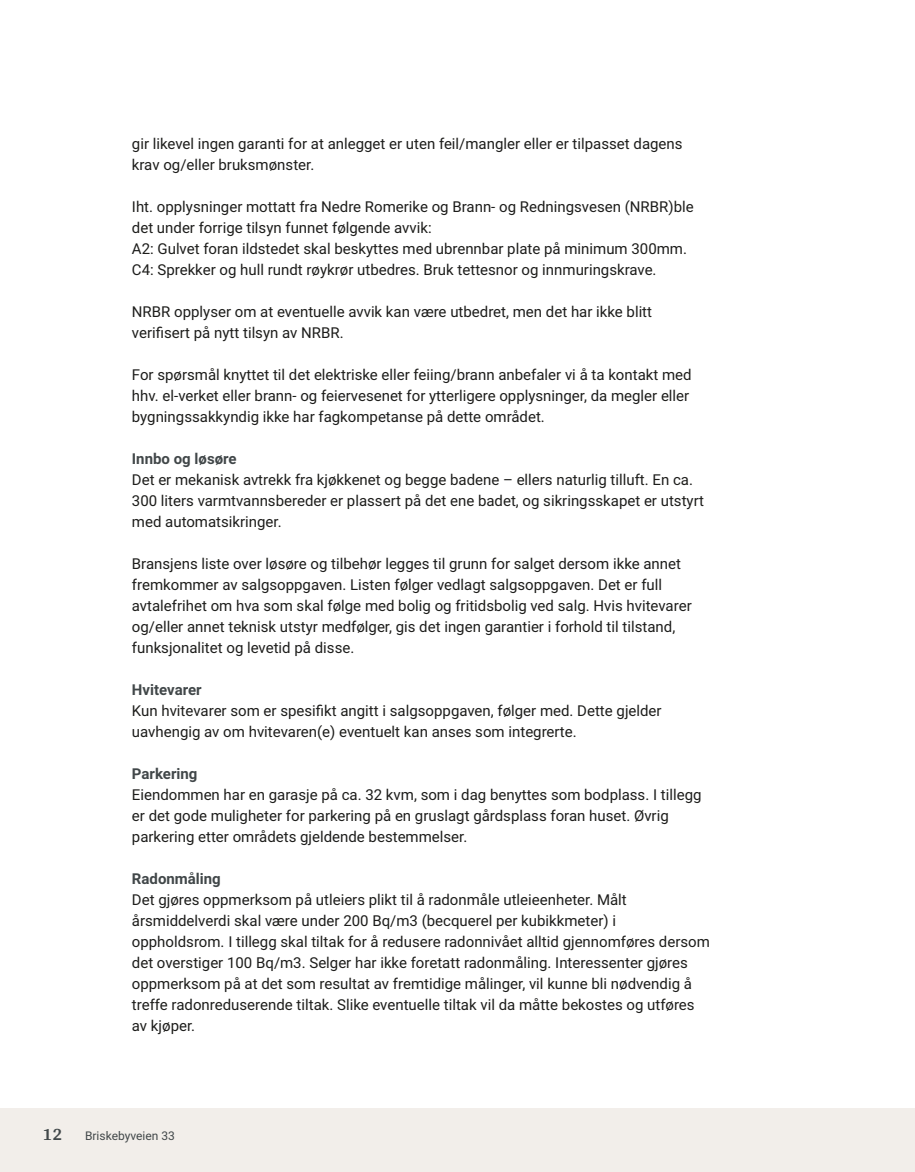
<style>
.page{position:relative;width:915px;height:1172px;background:#fff}
.page>*{position:absolute;margin:0;border:0;box-sizing:border-box;transform-origin:0 0}
.t1{font:700 18px "Arya";color:#414749}
.t2{font:15px/21px "Roboto Vitec";color:#1d1d1b}
.t3{font:700 15px "Roboto Vitec";color:#414749}
.t4{font:12px "Roboto Vitec";color:#414749}
</style>
<div class="page">
<div style="left:0;top:1108px;width:914px;height:64px;background:#f2eeea"></div>
<p class="t2" style="left:132px;top:132px;width:552px">gir likevel ingen garanti for at anlegget er uten feil/ mangler eller er tilpasset dagens krav og/ eller bruksmønster.</p>
<p class="t2" style="left:132px;top:195px;width:563px">Iht. opplysninger mottatt fra Nedre Romerike og Brann‑ og Redningsvesen (NRBR)ble det under forrige tilsyn funnet følgende avvik:<br>A2: Gulvet foran ildstedet skal beskyttes med ubrennbar plate på minimum 300mm.<br>C4: Sprekker og hull rundt røykrør utbedres. Bruk tettesnor og innmuringskrave.</p>
<p class="t2" style="left:132px;top:300px;width:521px">NRBR opplyser om at eventuelle avvik kan være utbedret, men det har ikke blitt verifisert på nytt tilsyn av NRBR.</p>
<p class="t2" style="left:132px;top:363px;width:561px">For spørsmål knyttet til det elektriske eller feiing/ brann anbefaler vi å ta kontakt med hhv. el‑verket eller brann‑ og feiervesenet for ytterligere opplysninger, da megler eller bygningssakkyndig ikke har fagkompetanse på dette området.</p>
<p class="t3" style="left:132px;top:448px;width:106px">Innbo og løsøre</p>
<p class="t2" style="left:132px;top:468px;width:573px">Det er mekanisk avtrekk fra kjøkkenet og begge badene – ellers naturlig tilluft. En ca.<br>300 liters varmtvannsbereder er plassert på det ene badet, og sikringsskapet er utstyrt med automatsikringer.</p>
<p class="t2" style="left:132px;top:552px;width:561px">Bransjens liste over løsøre og tilbehør legges til grunn for salget dersom ikke annet fremkommer av salgsoppgaven. Listen følger vedlagt salgsoppgaven. Det er full avtalefrihet om hva som skal følge med bolig og fritidsbolig ved salg. Hvis hvitevarer og/ eller annet teknisk utstyr medfølger, gis det ingen garantier i forhold til tilstand, funksjonalitet og levetid på disse.</p>
<p class="t3" style="left:132px;top:679px;width:71px">Hvitevarer</p>
<p class="t2" style="left:132px;top:699px;width:531px">Kun hvitevarer som er spesifikt angitt i salgsoppgaven, følger med. Dette gjelder uavhengig av om hvitevaren(e) eventuelt kan anses som integrerte.</p>
<p class="t3" style="left:132px;top:763px;width:67px">Parkering</p>
<p class="t2" style="left:132px;top:783px;width:571px">Eiendommen har en garasje på ca. 32 kvm, som i dag benyttes som bodplass. I tillegg er det gode muligheter for parkering på en gruslagt gårdsplass foran huset. Øvrig parkering etter områdets gjeldende bestemmelser.</p>
<p class="t3" style="left:132px;top:868px;width:90px">Radonmåling</p>
<p class="t2" style="left:132px;top:888px;width:579px">Det gjøres oppmerksom på utleiers plikt til å radonmåle utleieenheter. Målt årsmiddelverdi skal være under 200 Bq/ m3 (becquerel per kubikkmeter) i oppholdsrom. I tillegg skal tiltak for å redusere radonnivået alltid gjennomføres dersom det overstiger 100 Bq/ m3. Selger har ikke foretatt radonmåling. Interessenter gjøres oppmerksom på at det som resultat av fremtidige målinger, vil kunne bli nødvendig å treffe radonreduserende tiltak. Slike eventuelle tiltak vil da måtte bekostes og utføres av kjøper.</p>
<p class="t1" style="left:43px;top:1123px;width:21px">12</p>
<p class="t4" style="left:85px;top:1127px;width:91px">Briskebyveien 33</p>
</div>
